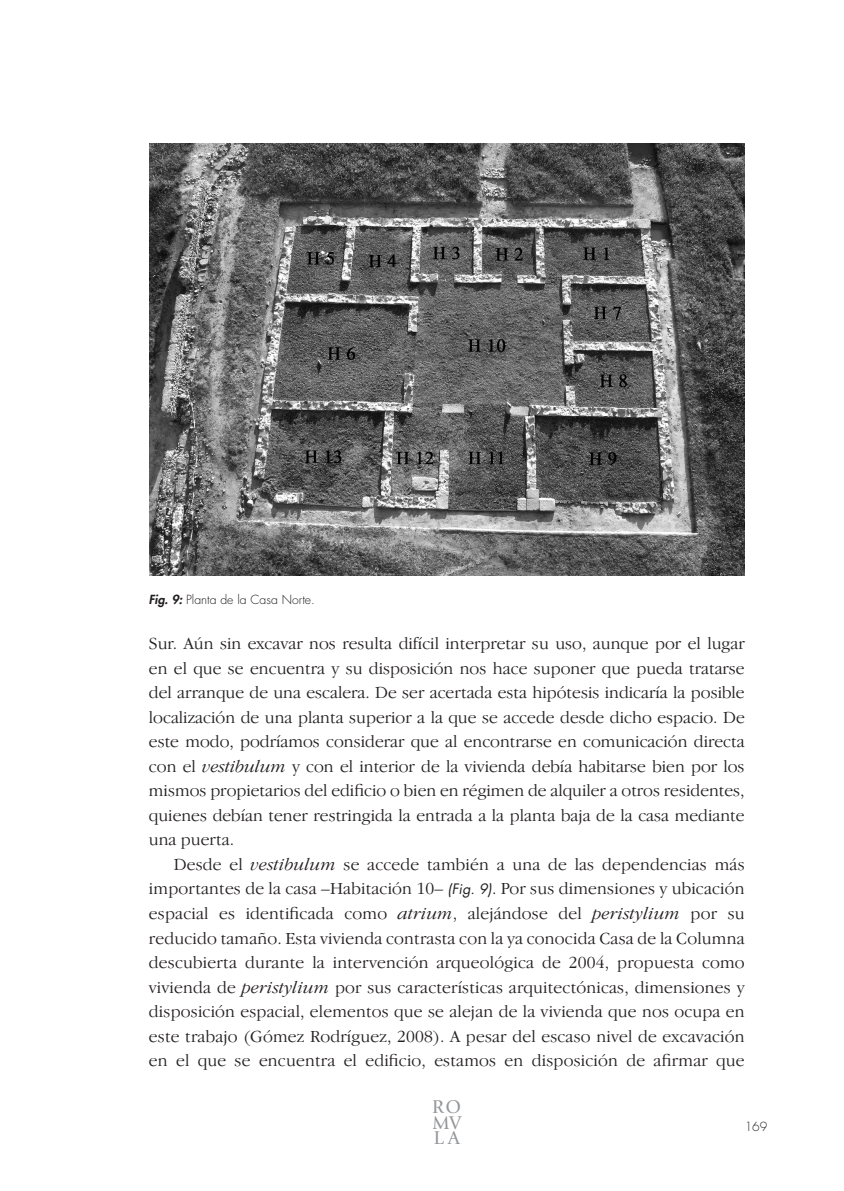
<style>
.page{position:relative;width:844px;height:1191px;background:#fff}
.page>*{position:absolute;margin:0;border:0;box-sizing:border-box;transform-origin:0 0}
.t1{font:19.25px/15.8px "Giovanni";color:#939598;text-align:justify}
.t2{font:300 17.5px/24.5px "Garamond IT Cby BT";letter-spacing:.01em;color:#231f20;text-align:justify}
.t3{font:300 12.25px "Futura";color:#231f20}
.s1{font-weight:800;font-style:italic}
.s2{font-style:italic}
.s3{font-family:"Futura";font-weight:400;font-style:italic;font-size:14px}
</style>
<div class="page">
<img style="left:149px;top:144px;width:595px;height:431px">
<p class="t3" style="left:149px;top:591px;width:167px"><span class="s1">Fig. 9:</span> Planta de la Casa Norte.</p>
<p class="t2" style="left:149px;top:631px;width:597px">Sur. Aún sin excavar nos resulta difícil interpretar su uso, aunque por el lugar en el que se encuentra y su disposición nos hace suponer que pueda tratarse del arranque de una escalera. De ser acertada esta hipótesis indicaría la posible localización de una planta superior a la que se accede desde dicho espacio. De este modo, podríamos considerar que al encontrarse en comunicación directa con el <span class="s2">vestibulum</span> y con el interior de la vivienda debía habitarse bien por los mismos propietarios del edificio o bien en régimen de alquiler a otros residentes, quienes debían tener restringida la entrada a la planta baja de la casa mediante una puerta.</p>
<p class="t2" style="left:149px;top:852px;width:597px;text-indent:25px">Desde el <span class="s2">vestibulum</span> se accede también a una de las dependencias más importantes de la casa –Habitación 10– <span class="s3">(Fig. 9)</span>. Por sus dimensiones y ubicación espacial es identificada como <span class="s2">atrium</span>, alejándose del <span class="s2">peristylium</span> por su reducido tamaño. Esta vivienda contrasta con la ya conocida Casa de la Columna descubierta durante la intervención arqueológica de 2004, propuesta como vivienda de <span class="s2">peristylium</span> por sus características arquitectónicas, dimensiones y disposición espacial, elementos que se alejan de la vivienda que nos ocupa en este trabajo (Gómez Rodríguez, 2008). A pesar del escaso nivel de excavación en el que se encuentra el edificio, estamos en disposición de afirmar que</p>
<p class="t1" style="left:432px;top:1098px;width:31px">RO MV LA</p>
<p class="t3" style="left:744px;top:1118px;width:24px">169</p>
</div>
